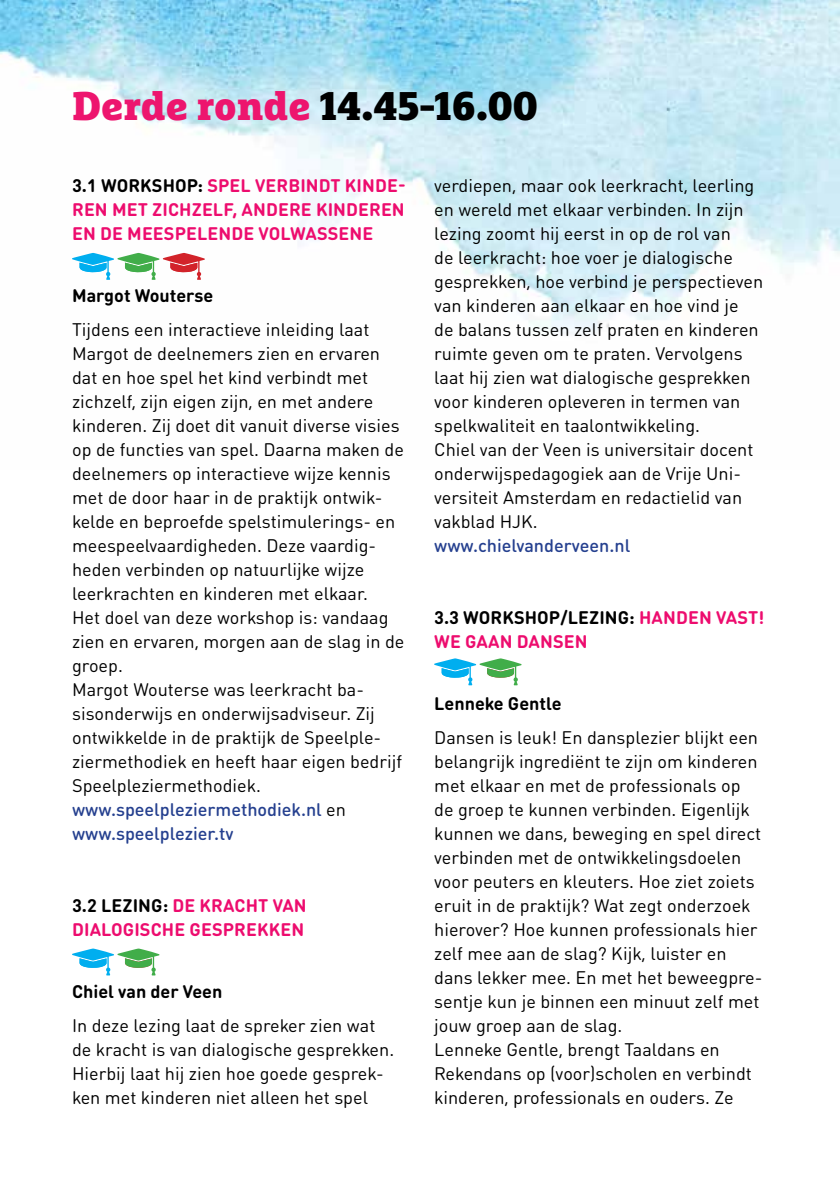
<style>
.page{position:relative;width:840px;height:1191px;background:#fff}
.page>*{position:absolute;margin:0;border:0;box-sizing:border-box;transform-origin:0 0}
.t1{font:900 40px "Marselis Slab OT";color:#000}
.t2{font:18px/24px "DIN Round OT";color:#000}
.t3{font:700 18px/24px "DIN Round OT";letter-spacing:.005em;color:#ed0c6e}
.t4{font:700 18px "DIN Round OT";color:#000}
.t5{font:500 18px "DIN Round OT";color:#25408f}
.s1{color:#ed156e}
.s2{color:#000}
.s3{font-weight:500;color:#25408f}
</style>
<div class="page">
<img style="left:0;top:0;width:839px;height:334px">
<svg style="left:72px;top:253px;width:133px;height:27px"></svg>
<svg style="left:72px;top:948px;width:87px;height:27px"></svg>
<svg style="left:434px;top:658px;width:87px;height:27px"></svg>
<h1 class="t1" style="left:72px;top:80px;width:467px"><span class="s1">Derde ronde</span> 14.45-16.00</h1>
<p class="t3" style="left:72px;top:173px;width:335px;text-align:justify"><span class="s2">3.1 WORKSHOP:</span> SPEL VERBINDT KINDE-REN MET ZICHZELF, ANDERE KINDEREN EN DE MEESPELENDE VOLWASSENE</p>
<p class="t4" style="left:72px;top:284px;width:142px">Margot Wouterse</p>
<p class="t2" style="left:72px;top:317px;width:333px">Tijdens een interactieve inleiding laat Margot de deelnemers zien en ervaren dat en hoe spel het kind verbindt met zichzelf, zijn eigen zijn, en met andere kinderen. Zij doet dit vanuit diverse visies op de functies van spel. Daarna maken de deelnemers op interactieve wijze kennis met de door haar in de praktijk ontwik&shy;kelde en beproefde spelstimulerings- en meespeelvaardigheden. Deze vaardig&shy;heden verbinden op natuurlijke wijze leerkrachten en kinderen met elkaar.<br>Het doel van deze workshop is: vandaag zien en ervaren, morgen aan de slag in de groep.<br>Margot Wouterse was leerkracht ba&shy;sisonderwijs en onderwijsadviseur. Zij ontwikkelde in de praktijk de Speelple&shy;ziermethodiek en heeft haar eigen bedrijf Speelpleziermethodiek. <span class="s3">www.speelpleziermethodiek.nl</span> en <span class="s3">www.speelplezier.tv</span></p>
<p class="t3" style="left:72px;top:893px;width:236px"><span class="s2">3.2 LEZING:</span> DE KRACHT VAN<br>DIALOGISCHE GESPREKKEN</p>
<p class="t4" style="left:72px;top:980px;width:152px">Chiel van der Veen</p>
<p class="t2" style="left:72px;top:1013px;width:323px">In deze lezing laat de spreker zien wat de kracht is van dialogische gesprekken.<br>Hierbij laat hij zien hoe goede gesprek&shy;ken met kinderen niet alleen het spel</p>
<p class="t2" style="left:434px;top:173px;width:330px">verdiepen, maar ook leerkracht, leerling en wereld met elkaar verbinden. In zijn lezing zoomt hij eerst in op de rol van<br>de leerkracht: hoe voer je dialogische gesprekken, hoe verbind je perspectieven van kinderen aan elkaar en hoe vind je<br>de balans tussen zelf praten en kinderen ruimte geven om te praten. Vervolgens laat hij zien wat dialogische gesprekken voor kinderen opleveren in termen van spelkwaliteit en taalontwikkeling.<br>Chiel van der Veen is universitair docent onderwijspedagogiek aan de Vrije Uni&shy;versiteit Amsterdam en redactielid van vakblad HJK.</p>
<p class="t5" style="left:434px;top:534px;width:197px">www.chielvanderveen.nl</p>
<p class="t3" style="left:434px;top:605px;width:331px"><span class="s2">3.3 WORKSHOP/LEZING:</span> HANDEN VAST!<br>WE GAAN DANSEN</p>
<p class="t4" style="left:434px;top:691px;width:129px">Lenneke Gentle</p>
<p class="t2" style="left:434px;top:725px;width:329px">Dansen is leuk! En dansplezier blijkt een belangrijk ingrediënt te zijn om kinderen met elkaar en met de professionals op de groep te kunnen verbinden. Eigenlijk kunnen we dans, beweging en spel direct verbinden met de ontwikkelingsdoelen voor peuters en kleuters. Hoe ziet zoiets eruit in de praktijk? Wat zegt onderzoek hierover? Hoe kunnen professionals hier zelf mee aan de slag? Kijk, luister en dans lekker mee. En met het beweegpre&shy;sentje kun je binnen een minuut zelf met jouw groep aan de slag.<br>Lenneke Gentle, brengt Taaldans en Rekendans op (voor)scholen en verbindt kinderen, professionals en ouders. Ze</p>
</div>
